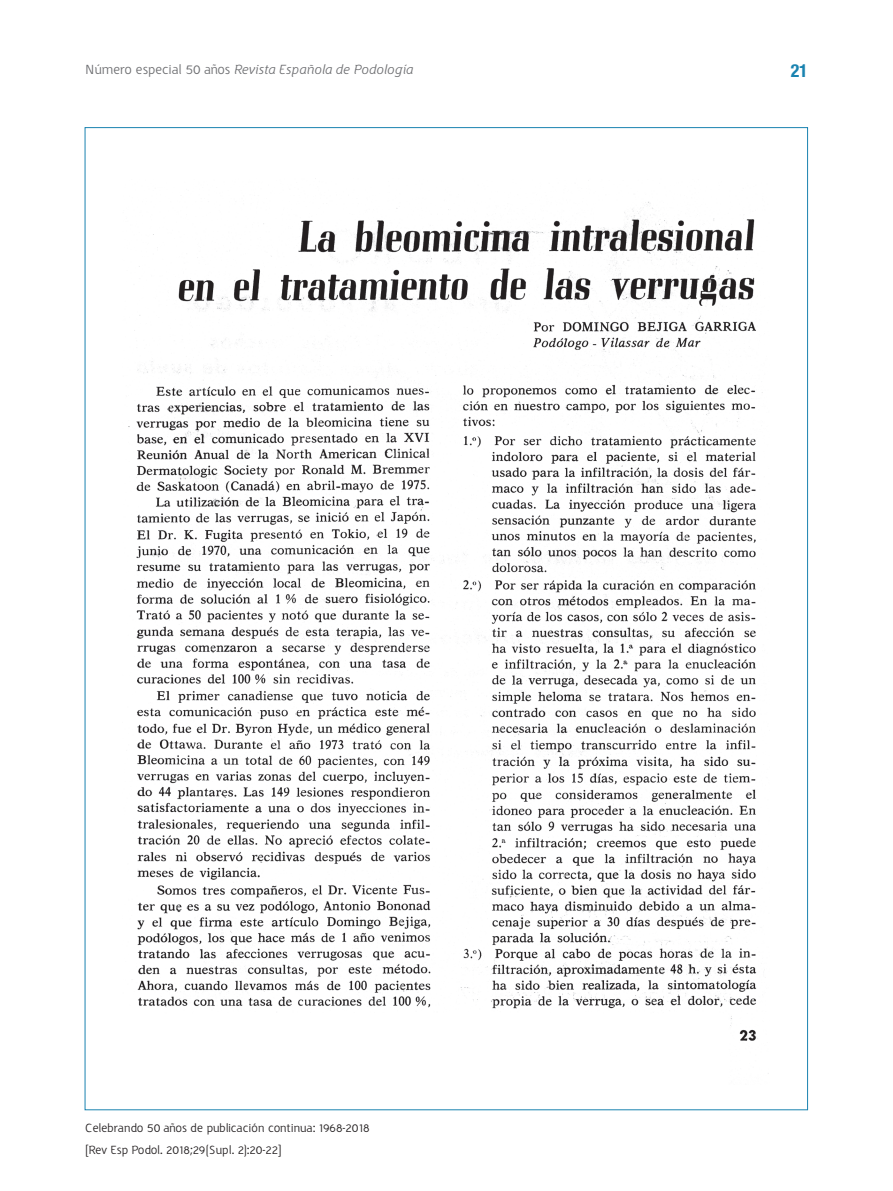
<style>
.page{position:relative;width:893px;height:1191px;background:#fff}
.page>*{position:absolute;margin:0;border:0;box-sizing:border-box;transform-origin:0 0}
.t1{font:700 condensed 18px "Helvetica Neue LT Std";color:#1a83b0}
.t2{font:italic 14.25px "Halvorsen";color:#6c6d70}
.t3{font:12.75px "Halvorsen";letter-spacing:-.025em;color:#231f20}
.s1{font-style:normal}
</style>
<div class="page">
<img style="left:128px;top:201px;width:641px;height:873px">
<p class="t2" style="left:85px;top:62px;width:329px"><span class="s1">Número especial 50 años</span> Revista Española de Podología</p>
<h1 class="t1" style="left:791px;top:59px;width:19px">21</h1>
<p class="t3" style="left:85px;top:1121px;width:286px">Celebrando 50 años de publicación continua: 1968-2018</p>
<p class="t3" style="left:85px;top:1142px;width:198px">[Rev Esp Podol. 2018;29(Supl. 2):20-22]</p>
</div>
